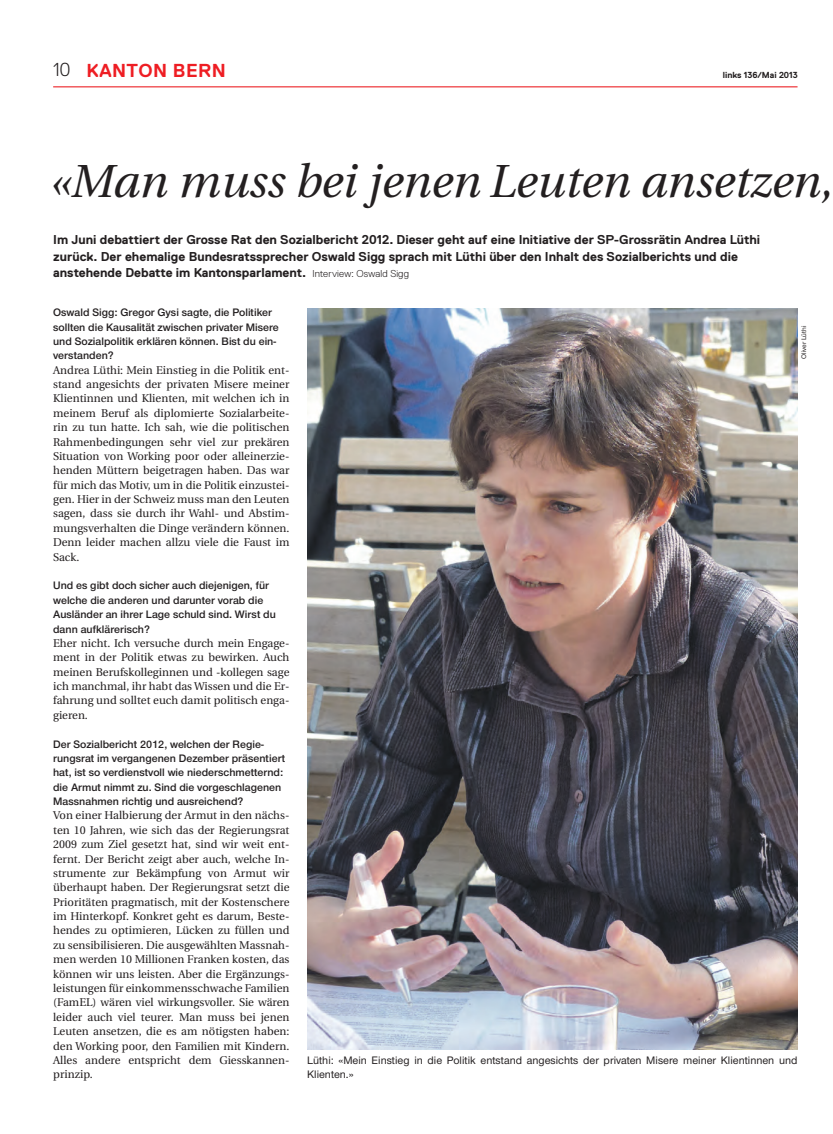
<style>
.page{position:relative;width:833px;height:1134px;background:#fff}
.page>*{position:absolute;margin:0;border:0;box-sizing:border-box;transform-origin:0 0}
.t1{font:italic 46.25px "Utopia";color:#231f20}
.t2{font:700 18.75px "Replica";color:#ee1d23}
.t3{font:700 12.75px/16.2px "Replica";color:#231f20}
.t4{font:11.25px/14.4px "Utopia";color:#231f20;text-align:justify}
.t5{font:11.25px/14.4px "Nimbus San Nov Sem Bol";color:#231f20}
.t6{font:500 11.25px/14.4px "Nimbus San Nov";color:#231f20}
.t7{font:700 8.75px "Replica";color:#231f20}
.t8{font:500 6.88px "Nimbus San Nov";color:#231f20}
.s1{font-weight:300;color:#231f20}
.s2{font-weight:300;font-size:10px}
</style>
<div class="page">
<hr style="left:53px;top:86px;width:744px;height:1px;background:#ee3a3e">
<img style="left:307px;top:309px;width:490px;height:741px">
<h2 class="t2" style="left:53px;top:60px;width:55px"><span class="s1">10</span> Kanton</h2>
<h2 class="t2" style="left:173px;top:60px;width:27px">Bern</h2>
<p class="t7" style="left:723px;top:70px;width:76px">links 136/Mai 2013</p>
<h1 class="t1" style="left:49px;top:156px;width:785px">«Man muss bei jenen Leuten ansetzen,</h1>
<p class="t3" style="left:53px;top:232px;width:708px">Im Juni debattiert der Grosse Rat den Sozialbericht 2012. Dieser geht auf eine Initiative der SP-Grossrätin Andrea Lüthi zurück. Der ehemalige Bundesratssprecher Oswald Sigg sprach mit Lüthi über den Inhalt des Sozialberichts und die anstehende Debatte im Kantonsparlament. <span class="s2">I nterview: Oswald Sigg</span></p>
<p class="t5" style="left:53px;top:305px;width:227px">Oswald Sigg: Gregor Gysi sagte, die Politiker sollten die Kausalität zwischen privater Misere und Sozialpolitik erklären können. Bist du ein&shy;verstanden?</p>
<p class="t4" style="left:53px;top:363px;width:238px">Andrea Lüthi: Mein Einstieg in die Politik ent&shy;stand angesichts der privaten Misere meiner Klientinnen und Klienten, mit welchen ich in meinem Beruf als diplomierte Sozialarbeite&shy;rin zu tun hatte. Ich sah, wie die politischen Rahmenbedingungen sehr viel zur prekären Situation von Working poor oder alleinerzie&shy;henden Müttern beigetragen haben. Das war für mich das Motiv, um in die Politik einzustei&shy;gen. Hier in der Schweiz muss man den Leuten sagen, dass sie durch ihr Wahl- und Abstim&shy;mungsverhalten die Dinge verändern können.<br>Denn leider machen allzu viele die Faust im Sack.</p>
<p class="t5" style="left:53px;top:578px;width:224px">Und es gibt doch sicher auch diejenigen, für welche die anderen und darunter vorab die Ausländer an ihrer Lage schuld sind. Wirst du dann aufklärerisch?</p>
<p class="t4" style="left:53px;top:636px;width:238px">Eher nicht. Ich versuche durch mein Engage&shy;ment in der Politik etwas zu bewirken. Auch meinen Berufskolleginnen und -kollegen sage ich manchmal, ihr habt das Wissen und die Er&shy;fahrung und solltet euch damit politisch enga&shy;gieren.</p>
<p class="t5" style="left:53px;top:737px;width:234px">Der Sozialbericht 2012, welchen der Regie&shy;rungsrat im vergangenen Dezember präsentiert hat, ist so verdienstvoll wie niederschmetternd: die Armut nimmt zu. Sind die vorgeschlagenen Massnahmen richtig und ausreichend?</p>
<p class="t4" style="left:53px;top:809px;width:238px">Von einer Halbierung der Armut in den nächs&shy;ten 10 Jahren, wie sich das der Regierungsrat 2009 zum Ziel gesetzt hat, sind wir weit ent&shy;fernt. Der Bericht zeigt aber auch, welche In&shy;strumente zur Bekämpfung von Armut wir überhaupt haben. Der Regierungsrat setzt die Prioritäten pragmatisch, mit der Kostenschere im Hinterkopf. Konkret geht es darum, Beste&shy;hendes zu optimieren, Lücken zu füllen und zu sensibilisieren. Die ausgewählten Massnah&shy;men werden 10 Millionen Franken kosten, das können wir uns leisten. Aber die Ergänzungs&shy;leistungen für einkommensschwache Familien (FamEL) wären viel wirkungsvoller. Sie wären leider auch viel teurer. Man muss bei jenen Leuten ansetzen, die es am nötigsten haben: den Working poor, den Familien mit Kindern.<br>Alles andere entspricht dem Giesskannen&shy;prinzip.</p>
<p class="t8" style="left:800px;top:359px;width:34px;rotate:-90deg">Oliver Lüthi</p>
<p class="t6" style="left:307px;top:1053px;width:492px">Lüthi: «Mein Einstieg in die Politik entstand angesichts der privaten Misere meiner Klientinnen und<br>Klienten.»</p>
</div>
